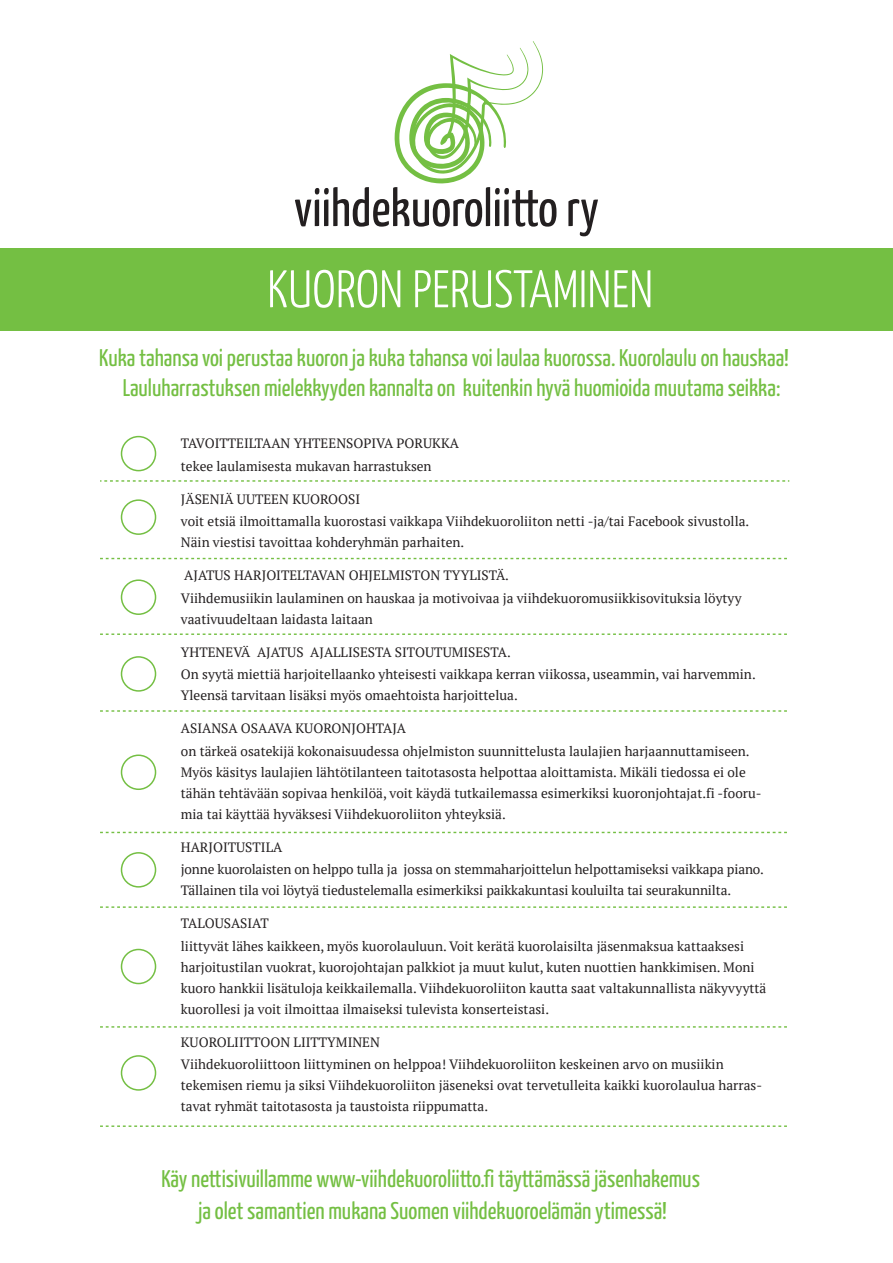
<style>
.page{position:relative;width:893px;height:1263px;background:#fff}
.page>*{position:absolute;margin:0;border:0;box-sizing:border-box;transform-origin:0 0}
.t1{font:300 52.8px "Yanone Kaffeesatz";color:#fff}
.t2{font:24.15px/30px "Yanone Kaffeesatz";color:#74bf43}
.t3{font:13.5px/22.5px "PT Serif";color:#231f20}
</style>
<div class="page">
<div style="left:0;top:248px;width:893px;height:83px;background:#74bf43"></div>
<svg style="left:568px;top:199px;width:30px;height:37px"></svg>
<svg style="left:295px;top:41px;width:261px;height:186px"></svg>
<div style="left:121px;top:436px;width:35px;height:35px;border:2px solid #74bf43;border-radius:50%"></div>
<div style="left:121px;top:499px;width:35px;height:36px;border:2px solid #74bf43;border-radius:50%"></div>
<div style="left:121px;top:579px;width:35px;height:36px;border:2px solid #74bf43;border-radius:50%"></div>
<div style="left:121px;top:656px;width:35px;height:36px;border:2px solid #74bf43;border-radius:50%"></div>
<div style="left:121px;top:754px;width:35px;height:36px;border:2px solid #74bf43;border-radius:50%"></div>
<div style="left:121px;top:852px;width:35px;height:35px;border:2px solid #74bf43;border-radius:50%"></div>
<div style="left:121px;top:949px;width:35px;height:35px;border:2px solid #74bf43;border-radius:50%"></div>
<div style="left:121px;top:1055px;width:35px;height:36px;border:2px solid #74bf43;border-radius:50%"></div>
<svg style="left:100px;top:480px;width:689px;height:2px"></svg>
<svg style="left:100px;top:558px;width:687px;height:1px"></svg>
<svg style="left:100px;top:633px;width:687px;height:2px"></svg>
<svg style="left:100px;top:710px;width:687px;height:2px"></svg>
<svg style="left:100px;top:832px;width:687px;height:1px"></svg>
<svg style="left:100px;top:906px;width:687px;height:2px"></svg>
<svg style="left:100px;top:1026px;width:687px;height:2px"></svg>
<svg style="left:100px;top:1125px;width:687px;height:2px"></svg>
<h1 class="t1" style="left:267px;top:257px;width:388px">KUORON PERUSTAMINEN</h1>
<h2 class="t2" style="left:123px;top:342px;width:667px;text-indent:-24px">Kuka tahansa voi perustaa kuoron ja kuka tahansa voi laulaa kuorossa. Kuorolaulu on hauskaa!<br>Lauluharrastuksen mielekkyyden kannalta on kuitenkin hyvä huomioida muutama seikka:</h2>
<p class="t3" style="left:181px;top:432px;width:280px">TAVOITTEILTAAN YHTEENSOPIVA PORUKKA tekee laulamisesta mukavan harrastuksen</p>
<p class="t3" style="left:181px;top:487px;width:570px">JÄSENIÄ UUTEEN KUOROOSI<br>voit etsiä ilmoittamalla kuorostasi vaikkapa Viihdekuoroliiton netti -ja/tai Facebook sivustolla.</p>
<p class="t3" style="left:181px;top:531px;width:285px">Näin viestisi tavoittaa kohderyhmän parhaiten.</p>
<p class="t3" style="left:181px;top:564px;width:562px">AJATUS HARJOITELTAVAN OHJELMISTON TYYLISTÄ.<br>Viihdemusiikin laulaminen on hauskaa ja motivoivaa ja viihdekuoromusiikkisovituksia löytyy</p>
<p class="t3" style="left:181px;top:607px;width:193px">vaativuudeltaan laidasta laitaan</p>
<p class="t3" style="left:181px;top:640px;width:576px">YHTENEVÄ AJATUS AJALLISESTA SITOUTUMISESTA.<br>On syytä miettiä harjoitellaanko yhteisesti vaikkapa kerran viikossa, useammin, vai harvemmin.</p>
<p class="t3" style="left:181px;top:684px;width:338px">Yleensä tarvitaan lisäksi myös omaehtoista harjoittelua.</p>
<p class="t3" style="left:181px;top:717px;width:570px">ASIANSA OSAAVA KUORONJOHTAJA<br>on tärkeä osatekijä kokonaisuudessa ohjelmiston suunnittelusta laulajien harjaannuttamiseen.</p>
<p class="t3" style="left:181px;top:761px;width:582px;line-height:21px">Myös käsitys laulajien lähtötilanteen taitotasosta helpottaa aloittamista. Mikäli tiedossa ei ole tähän tehtävään sopivaa henkilöä, voit käydä tutkailemassa esimerkiksi kuoronjohtajat.fi -fooru&shy;mia tai käyttää hyväksesi Viihdekuoroliiton yhteyksiä.</p>
<p class="t3" style="left:181px;top:835px;width:585px">HARJOITUSTILA<br>jonne kuorolaisten on helppo tulla ja jossa on stemmaharjoittelun helpottamiseksi vaikkapa piano.</p>
<p class="t3" style="left:181px;top:879px;width:552px">Tällainen tila voi löytyä tiedustelemalla esimerkiksi paikkakuntasi kouluilta tai seurakunnilta.</p>
<p class="t3" style="left:181px;top:912px;width:565px">TALOUSASIAT<br>liittyvät lähes kaikkeen, myös kuorolauluun. Voit kerätä kuorolaisilta jäsenmaksua kattaaksesi</p>
<p class="t3" style="left:181px;top:956px;width:587px;line-height:21px">harjoitustilan vuokrat, kuorojohtajan palkkiot ja muut kulut, kuten nuottien hankkimisen. Moni kuoro hankkii lisätuloja keikkailemalla. Viihdekuoroliiton kautta saat valtakunnallista näkyvyyttä kuorollesi ja voit ilmoittaa ilmaiseksi tulevista konserteistasi.</p>
<p class="t3" style="left:181px;top:1030px;width:544px">KUOROLIITTOON LIITTYMINEN<br>Viihdekuoroliittoon liittyminen on helppoa! Viihdekuoroliiton keskeinen arvo on musiikin</p>
<p class="t3" style="left:181px;top:1075px;width:583px;line-height:21px">tekemisen riemu ja siksi Viihdekuoroliiton jäseneksi ovat tervetulleita kaikki kuorolaulua harras&shy;tavat ryhmät taitotasosta ja taustoista riippumatta.</p>
<h2 class="t2" style="left:161px;top:1162px;width:540px;line-height:31.5px;text-align:center">Käy nettisivuillamme www-viihdekuoroliitto.fi täyttämässä jäsenhakemus ja olet samantien mukana Suomen viihdekuoroelämän ytimessä!</h2>
</div>
